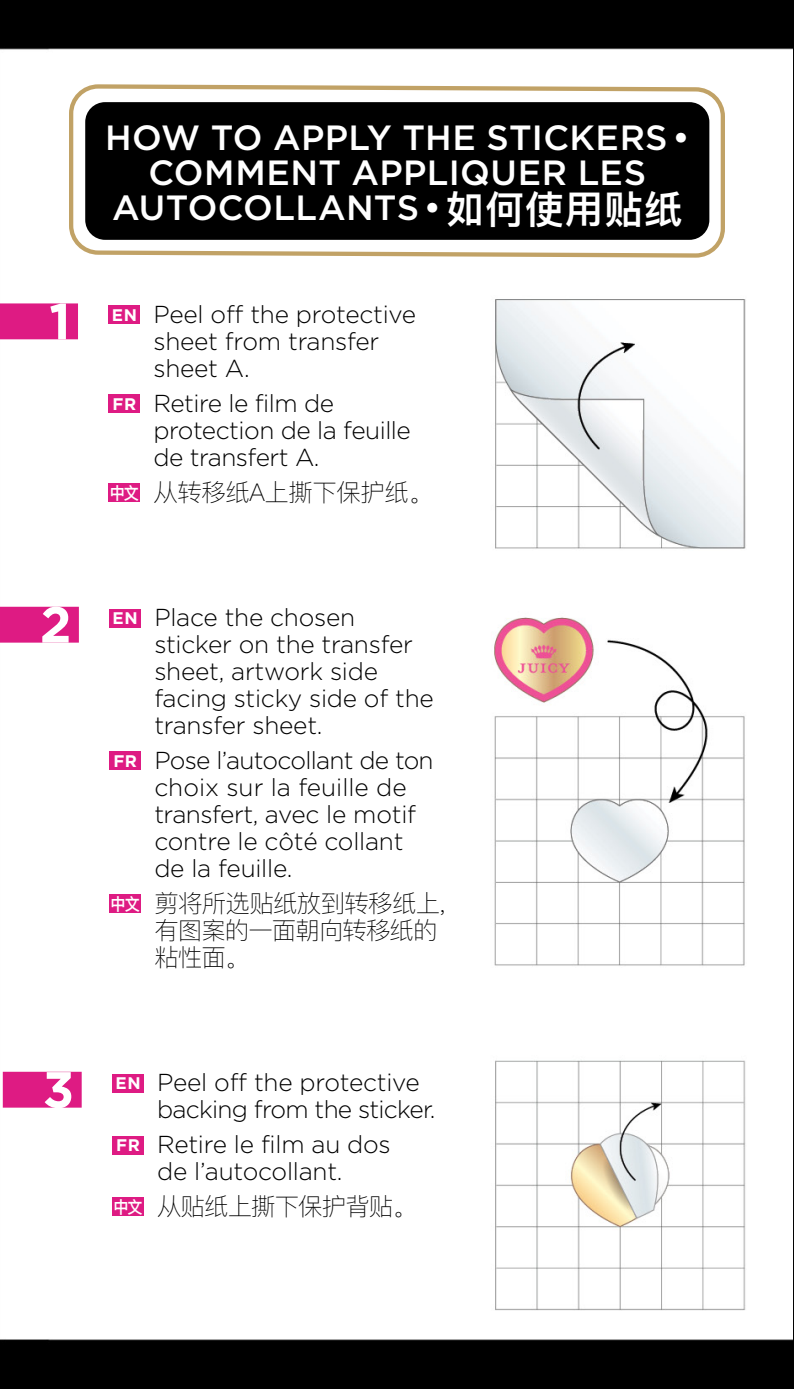
<style>
.page{position:relative;width:794px;height:1389px;background:#fff}
.page>*{position:absolute;margin:0;border:0;box-sizing:border-box;transform-origin:0 0}
.t1{font:700 50.75px "Gotham";color:#fff}
.t2{font:500 35px/35px "Gotham";letter-spacing:.01em;color:#fff;text-align:center}
.t3{font:300 24.5px/26.9px "Gotham";letter-spacing:-.01em;color:#000}
.t4{font:300 24.5px/26.9px "Gotham";letter-spacing:-.03em;color:#000}
.t5{font:100 24.5px/26.9px "Ping Fang SC";letter-spacing:-.04em;color:#000}
.t6{font:100 24.5px "Ping Fang SC";letter-spacing:-.02em;color:#000}
.t7{font:700 16.8px "Gotham";letter-spacing:.035em;color:#fff}
.t8{font:600 16.8px "Ping Fang SC";color:#fff;scale:.9 1}
.s1{font-family:"Ping Fang SC";font-weight:600;font-size:38.5px}
</style>
<div class="page">
<img style="left:0;top:0;width:793px;height:1389px">
<img style="left:793px;top:0;width:1px;height:1389px">
<div style="left:109px;top:306px;width:31px;height:18px;background:#de1b83"></div>
<div style="left:109px;top:395px;width:31px;height:18px;background:#de1b83"></div>
<div style="left:109px;top:483px;width:31px;height:19px;background:#de1b83"></div>
<div style="left:0;top:303px;width:78px;height:36px;background:#de1b83"></div>
<div style="left:110px;top:609px;width:31px;height:18px;background:#de1b83"></div>
<div style="left:110px;top:752px;width:31px;height:18px;background:#de1b83"></div>
<div style="left:110px;top:895px;width:31px;height:18px;background:#de1b83"></div>
<div style="left:0;top:607px;width:79px;height:36px;background:#de1b83"></div>
<div style="left:112px;top:1074px;width:32px;height:18px;background:#de1b83"></div>
<div style="left:112px;top:1136px;width:32px;height:18px;background:#de1b83"></div>
<div style="left:112px;top:1198px;width:32px;height:18px;background:#de1b83"></div>
<div style="left:3px;top:1072px;width:79px;height:36px;background:#de1b83"></div>
<hr style="left:793px;top:99px;width:1px;height:36px;background:#de1b83">
<svg style="left:67px;top:82px;width:660px;height:178px"></svg>
<div style="left:85px;top:102px;width:624px;height:138px;background:#000;border-radius:20px"></div>
<h1 class="t1" style="left:49px;top:292px;width:23px">1</h1>
<h2 class="t2" style="left:105px;top:120px;width:586px">HOW TO APPLY THE STICKERS •<br>COMMENT APPLIQUER LES<br>AUTOCOLLANTS • <span class="s1">如何使用贴纸</span></h2>
<p class="t7" style="left:112px;top:305px;width:27px">EN</p>
<p class="t7" style="left:112px;top:394px;width:25px">FR</p>
<p class="t8" style="left:110px;top:482px;width:34px">中文</p>
<p class="t3" style="left:153px;top:301px;width:264px">Peel off the protective sheet from transfer sheet A.</p>
<p class="t3" style="left:153px;top:389px;width:259px">Retire le film de protection de la feuille de transfert A.</p>
<p class="t6" style="left:153px;top:477px;width:281px">从转移纸A上撕下保护纸。</p>
<h1 class="t1" style="left:40px;top:595px;width:33px">2</h1>
<p class="t7" style="left:113px;top:609px;width:27px">EN</p>
<p class="t7" style="left:113px;top:751px;width:25px">FR</p>
<p class="t8" style="left:111px;top:893px;width:34px">中文</p>
<p class="t3" style="left:154px;top:604px;width:281px">Place the chosen sticker on the transfer sheet, artwork side facing sticky side of the transfer sheet.</p>
<p class="t3" style="left:154px;top:747px;width:281px">Pose l’autocollant de ton choix sur la feuille de transfert, avec le motif contre le côté collant de la feuille.</p>
<p class="t5" style="left:154px;top:889px;width:293px">剪将所选贴纸放到转移纸上,有图案的一面朝向转移纸的粘性面。</p>
<h1 class="t1" style="left:43px;top:1060px;width:33px">3</h1>
<p class="t7" style="left:115px;top:1074px;width:27px">EN</p>
<p class="t7" style="left:116px;top:1136px;width:25px">FR</p>
<p class="t8" style="left:113px;top:1197px;width:34px">中文</p>
<p class="t4" style="left:157px;top:1069px;width:280px">Peel off the protective backing from the sticker.</p>
<p class="t3" style="left:157px;top:1131px;width:235px">Retire le film au dos de l’autocollant.</p>
<p class="t5" style="left:157px;top:1192px;width:261px">从贴纸上撕下保护背贴。</p>
</div>
